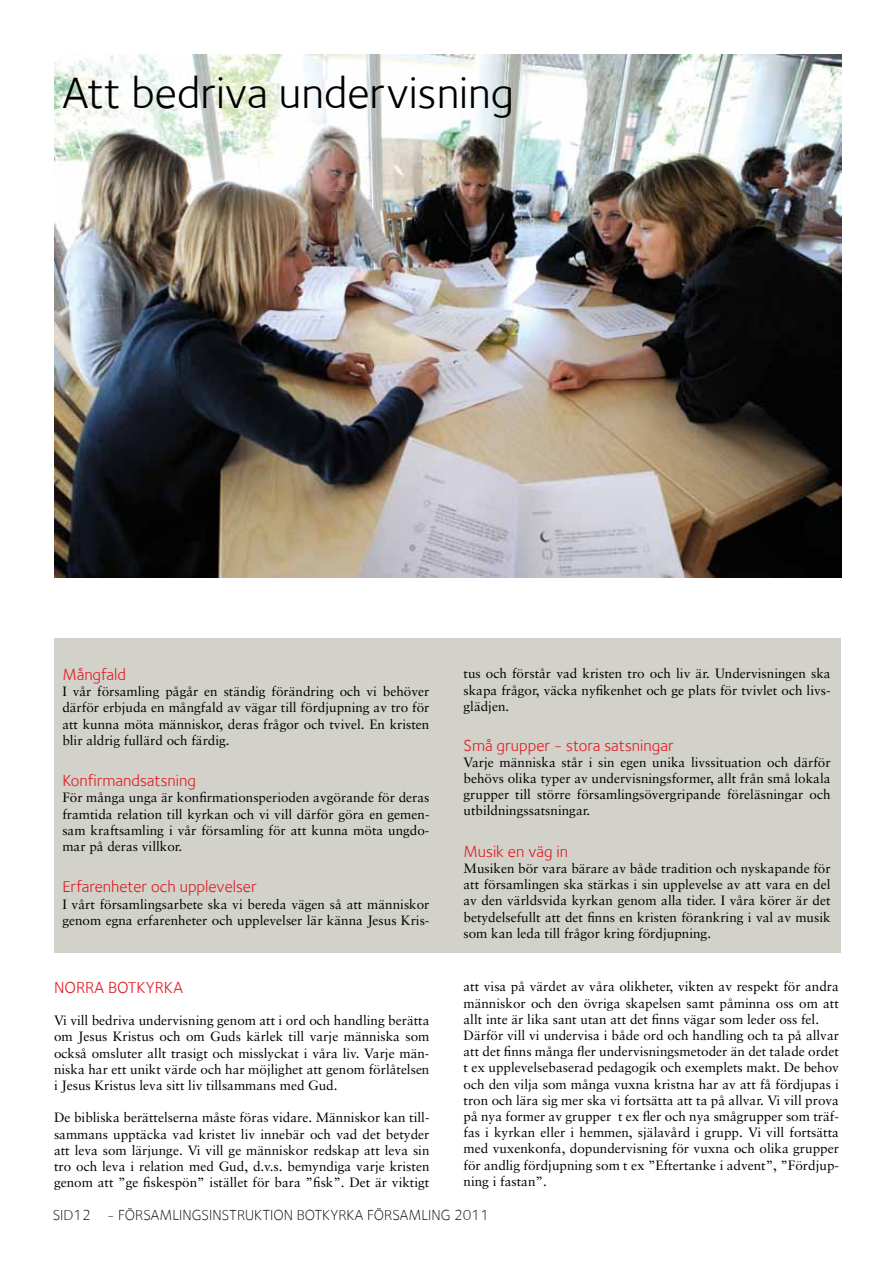
<style>
.page{position:relative;width:893px;height:1263px;background:#fff}
.page>*{position:absolute;margin:0;border:0;box-sizing:border-box;transform-origin:0 0}
.t1{font:45px "Foundry Sterling";color:#000}
.t2{font:16.5px "Foundry Sterling";color:#e11b22}
.t3{font:300 15px "Foundry Sterling";color:#000}
.t4{font:13.5px/16.2px "Sabon LT";color:#000;text-align:justify}
</style>
<div class="page">
<img style="left:54px;top:54px;width:787px;height:523px">
<div style="left:54px;top:638px;width:786px;height:315px;background:#d2d2ca"></div>
<h1 class="t1" style="left:62px;top:67px;width:453px">Att bedriva undervisning</h1>
<p class="t2" style="left:62px;top:665px;width:65px">Mångfald</p>
<p class="t4" style="left:62px;top:683px;width:369px">I vår församling pågår en ständig förändring och vi behöver därför erbjuda en mångfald av vägar till fördjupning av tro för att kunna möta människor, deras frågor och tvivel. En kristen blir aldrig fullärd och färdig.</p>
<p class="t2" style="left:62px;top:771px;width:135px">Konfirmandsatsning</p>
<p class="t4" style="left:62px;top:789px;width:369px">För många unga är konfirmationsperioden avgörande för deras framtida relation till kyrkan och vi vill därför göra en gemen&shy;sam kraftsamling i vår församling för att kunna möta ungdo&shy;mar på deras villkor.</p>
<p class="t2" style="left:62px;top:877px;width:196px">Erfarenheter och upplevelser</p>
<p class="t4" style="left:62px;top:896px;width:369px">I vårt församlingsarbete ska vi bereda vägen så att människor genom egna erfarenheter och upplevelser lär känna Jesus Kris-</p>
<p class="t2" style="left:54px;top:978px;width:11px">NORRA</p>
<p class="t2" style="left:108px;top:978px;width:20px">BOTKYRKA</p>
<p class="t4" style="left:54px;top:1012px;width:377px">Vi vill bedriva undervisning genom att i ord och handling berätta om Jesus Kristus och om Guds kärlek till varje människa som också omsluter allt trasigt och misslyckat i våra liv. Varje män&shy;niska har ett unikt värde och har möjlighet att genom förlåtelsen i Jesus Kristus leva sitt liv tillsammans med Gud.</p>
<p class="t4" style="left:54px;top:1109px;width:377px">De bibliska berättelserna måste föras vidare. Människor kan till&shy;sammans upptäcka vad kristet liv innebär och vad det betyder att leva som lärjunge. Vi vill ge människor redskap att leva sin tro och leva i relation med Gud, d.v.s. bemyndiga varje kristen genom att ”ge fiskespön” istället för bara ”fisk”. Det är viktigt</p>
<p class="t4" style="left:463px;top:665px;width:369px">tus och förstår vad kristen tro och liv är. Undervisningen ska skapa frågor, väcka nyfikenhet och ge plats för tvivlet och livs&shy;glädjen.</p>
<p class="t2" style="left:463px;top:735px;width:212px">Små grupper - stora satsningar</p>
<p class="t4" style="left:463px;top:754px;width:369px">Varje människa står i sin egen unika livssituation och därför behövs olika typer av undervisningsformer, allt från små lokala grupper till större församlingsövergripande föreläsningar och utbildningssatsningar.</p>
<p class="t2" style="left:463px;top:842px;width:106px">Musik en väg in</p>
<p class="t4" style="left:463px;top:860px;width:369px">Musiken bör vara bärare av både tradition och nyskapande för att församlingen ska stärkas i sin upplevelse av att vara en del av den världsvida kyrkan genom alla tider. I våra körer är det betydelsefullt att det finns en kristen förankring i val av musik som kan leda till frågor kring fördjupning.</p>
<p class="t4" style="left:463px;top:978px;width:377px;text-align:left">att visa på värdet av våra olikheter, vikten av respekt för andra människor och den övriga skapelsen samt påminna oss om att allt inte är lika sant utan att det finns vägar som leder oss fel.<br>Därför vill vi undervisa i både ord och handling och ta på allvar att det finns många fler undervisningsmetoder än det talade ordet t ex upplevelsebaserad pedagogik och exemplets makt. De behov och den vilja som många vuxna kristna har av att få fördjupas i tron och lära sig mer ska vi fortsätta att ta på allvar. Vi vill prova på nya former av grupper t ex fler och nya smågrupper som träf&shy;fas i kyrkan eller i hemmen, själavård i grupp. Vi vill fortsätta med vuxenkonfa, dopundervisning för vuxna och olika grupper för andlig fördjupning som t ex ”Eftertanke i advent”, ”Fördjup&shy;ning i fastan”.</p>
<p class="t3" style="left:53px;top:1206px;width:438px">SID12 - FÖRSAMLINGSINSTRUKTION BOTKYRKA FÖRSAMLING 2011</p>
</div>
